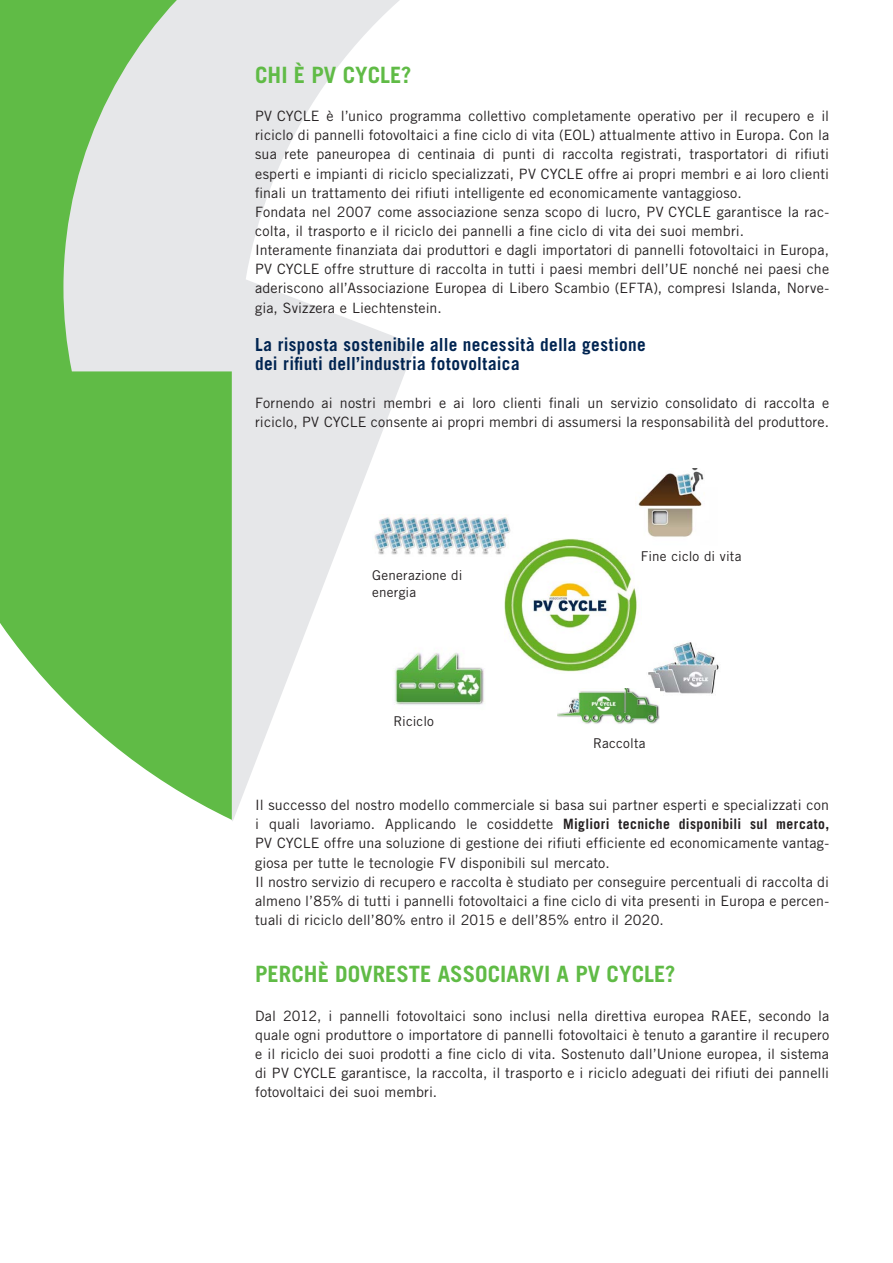
<style>
.page{position:relative;width:893px;height:1263px;background:#fff}
.page>*{position:absolute;margin:0;border:0;box-sizing:border-box;transform-origin:0 0}
.t1{font:700 22.5px "Trade Gothic LT Std";color:#60bb46}
.t2{font:700 18px/19.2px "Trade Gothic LT Std";letter-spacing:.02em;color:#002451;scale:.96 1}
.t3{font:14.25px/19.2px "Trade Gothic LT Std";letter-spacing:.01em;color:#231f20}
.t4{font:13.5px/16.5px "Trade Gothic LT Std";letter-spacing:.01em;color:#231f20}
.s1{font-weight:700}
</style>
<div class="page">
<svg style="left:232px;top:0;width:428px;height:821px"></svg>
<svg style="left:0;top:0;width:232px;height:820px;background:#94cd84"></svg>
<img style="left:372px;top:638px;width:136px;height:82px">
<img style="left:646px;top:641px;width:73px;height:55px">
<img style="left:558px;top:689px;width:101px;height:36px">
<img style="left:505px;top:539px;width:137px;height:135px">
<img style="left:636px;top:468px;width:69px;height:78px">
<img style="left:372px;top:515px;width:141px;height:41px">
<h1 class="t1" style="left:255px;top:61px;width:158px">CHI È PV CYCLE?</h1>
<p class="t3" style="left:255px;top:106px;width:576px">PV CYCLE è l’unico programma collettivo completamente operativo per il recupero e il riciclo di pannelli fotovoltaici a fine ciclo di vita (EOL) attualmente attivo in Europa. Con la sua rete paneuropea di centinaia di punti di raccolta registrati, trasportatori di rifiuti esperti e impianti di riciclo specializzati, PV CYCLE offre ai propri membri e ai loro clienti finali un trattamento dei rifiuti intelligente ed economicamente vantaggioso.<br>Fondata nel 2007 come associazione senza scopo di lucro, PV CYCLE garantisce la rac&shy;colta, il trasporto e il riciclo dei pannelli a fine ciclo di vita dei suoi membri.<br>Interamente finanziata dai produttori e dagli importatori di pannelli fotovoltaici in Europa, PV CYCLE offre strutture di raccolta in tutti i paesi membri dell’UE nonché nei paesi che aderiscono all’Associazione Europea di Libero Scambio (EFTA), compresi Islanda, Norve&shy;gia, Svizzera e Liechtenstein.</p>
<p class="t2" style="left:255px;top:335px;width:408px">La risposta sostenibile alle necessità della gestione dei rifiuti dell’industria fotovoltaica</p>
<p class="t3" style="left:255px;top:393px;width:576px">Fornendo ai nostri membri e ai loro clienti finali un servizio consolidato di raccolta e riciclo, PV CYCLE consente ai propri membri di assumersi la responsabilità del produttore.</p>
<p class="t4" style="left:372px;top:567px;width:92px">Generazione di energia</p>
<p class="t4" style="left:393px;top:712px;width:42px">Riciclo</p>
<p class="t4" style="left:641px;top:547px;width:102px">Fine ciclo di vita</p>
<p class="t4" style="left:593px;top:735px;width:54px">Raccolta</p>
<p class="t3" style="left:255px;top:795px;width:576px">Il successo del nostro modello commerciale si basa sui partner esperti e specializzati con i quali lavoriamo. Applicando le cosiddette <span class="s1">Migliori tecniche disponibili sul mercato, </span>PV CYCLE offre una soluzione di gestione dei rifiuti efficiente ed economicamente vantag&shy;giosa per tutte le tecnologie FV disponibili sul mercato.<br>Il nostro servizio di recupero e raccolta è studiato per conseguire percentuali di raccolta di almeno l’85% di tutti i pannelli fotovoltaici a fine ciclo di vita presenti in Europa e percen&shy;tuali di riciclo dell’80% entro il 2015 e dell’85% entro il 2020.</p>
<h1 class="t1" style="left:255px;top:960px;width:422px">PERCHÈ DOVRESTE ASSOCIARVI A PV CYCLE?</h1>
<p class="t3" style="left:255px;top:1006px;width:576px;text-align:justify">Dal 2012, i pannelli fotovoltaici sono inclusi nella direttiva europea RAEE, secondo la quale ogni produttore o importatore di pannelli fotovoltaici è tenuto a garantire il recupero e il riciclo dei suoi prodotti a fine ciclo di vita. Sostenuto dall’Unione europea, il sistema di PV CYCLE garantisce, la raccolta, il trasporto e i riciclo adeguati dei rifiuti dei pannelli fotovoltaici dei suoi membri.</p>
</div>
